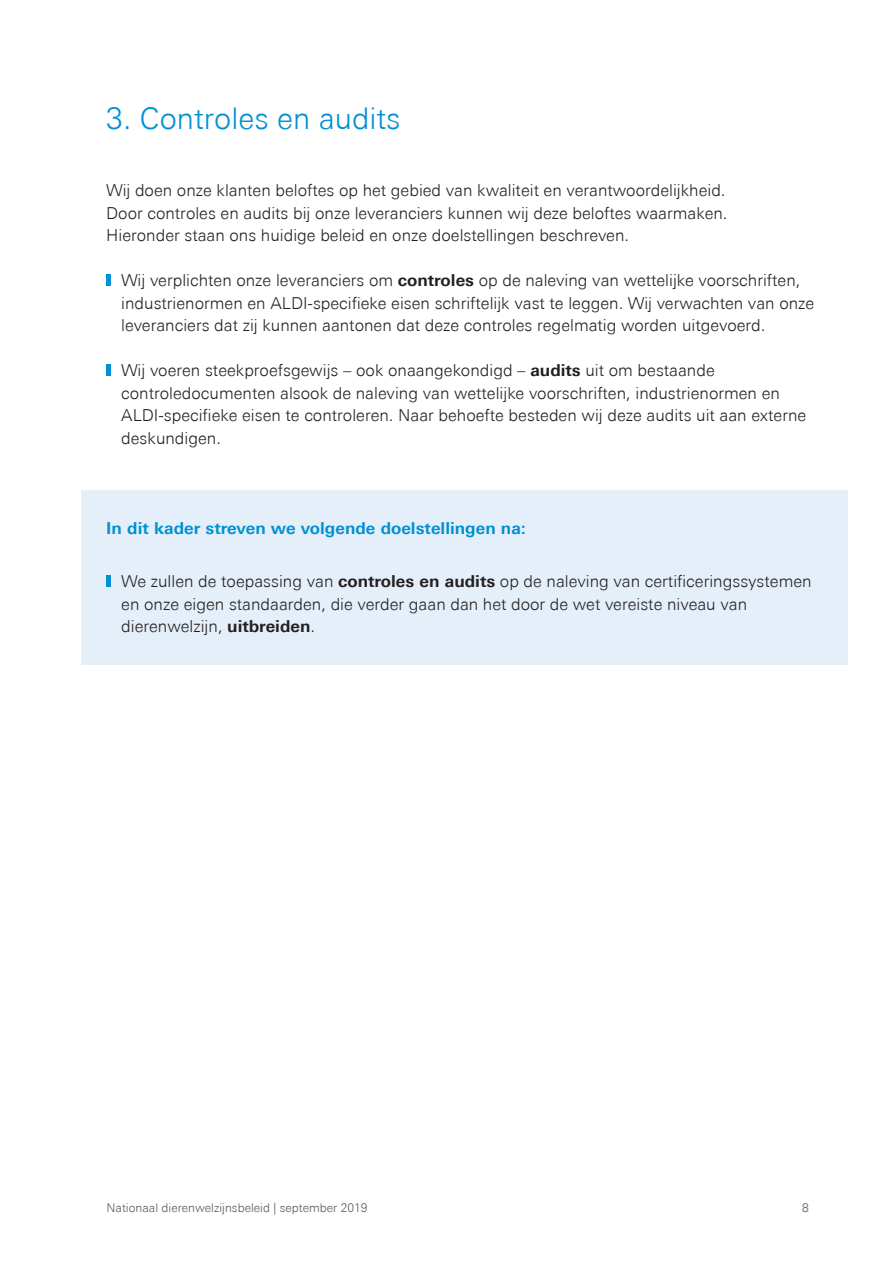
<style>
.page{position:relative;width:893px;height:1263px;background:#fff}
.page>*{position:absolute;margin:0;border:0;box-sizing:border-box;transform-origin:0 0}
.t1{font:300 30px "Univers Next Pro";color:#0090d3}
.t2{font:300 16.5px/22.5px "Univers Next Pro";color:#231f20}
.t3{font:700 16.5px "Univers Next Pro";color:#0090d3}
.t4{font:300 12px "Univers Next Pro";color:#57585a}
.s1{font-weight:700}
</style>
<div class="page">
<div style="left:106px;top:274px;width:5px;height:12px;background:#0090d3"></div>
<div style="left:106px;top:364px;width:5px;height:12px;background:#0090d3"></div>
<div style="left:82px;top:491px;width:766px;height:174px;background:#e4eff9"></div>
<div style="left:106px;top:575px;width:5px;height:12px;background:#0090d3"></div>
<p class="t1" style="left:106px;top:101px;width:296px">3. Controles en audits</p>
<p class="t2" style="left:106px;top:179px;width:623px">Wij doen onze klanten beloftes op het gebied van kwaliteit en verantwoordelijkheid.<br>Door controles en audits bij onze leveranciers kunnen wij deze beloftes waarmaken.<br>Hieronder staan ons huidige beleid en onze doelstellingen beschreven.</p>
<p class="t2" style="left:121px;top:269px;width:695px">Wij verplichten onze leveranciers om <span class="s1">controles</span> op de naleving van wettelijke voorschriften, industrienormen en ALDI-specifieke eisen schriftelijk vast te leggen. Wij verwachten van onze leveranciers dat zij kunnen aantonen dat deze controles regelmatig worden uitgevoerd.</p>
<p class="t2" style="left:121px;top:359px;width:687px">Wij voeren steekproefsgewijs – ook onaangekondigd – <span class="s1">audits</span> uit om bestaande controledocumenten alsook de naleving van wettelijke voorschriften, industrienormen en ALDI-specifieke eisen te controleren. Naar behoefte besteden wij deze audits uit aan externe deskundigen.</p>
<p class="t3" style="left:106px;top:518px;width:421px">In dit kader streven we volgende doelstellingen na:</p>
<p class="t2" style="left:121px;top:570px;width:692px">We zullen de toepassing van <span class="s1">controles en audits</span> op de naleving van certificeringssystemen en onze eigen standaarden, die verder gaan dan het door de wet vereiste niveau van dierenwelzijn, <span class="s1">uitbreiden</span>.</p>
<p class="t4" style="left:107px;top:1201px;width:263px">Nationaal dierenwelzijnsbeleid | september 2019</p>
<p class="t4" style="left:802px;top:1201px;width:8px">8</p>
</div>
